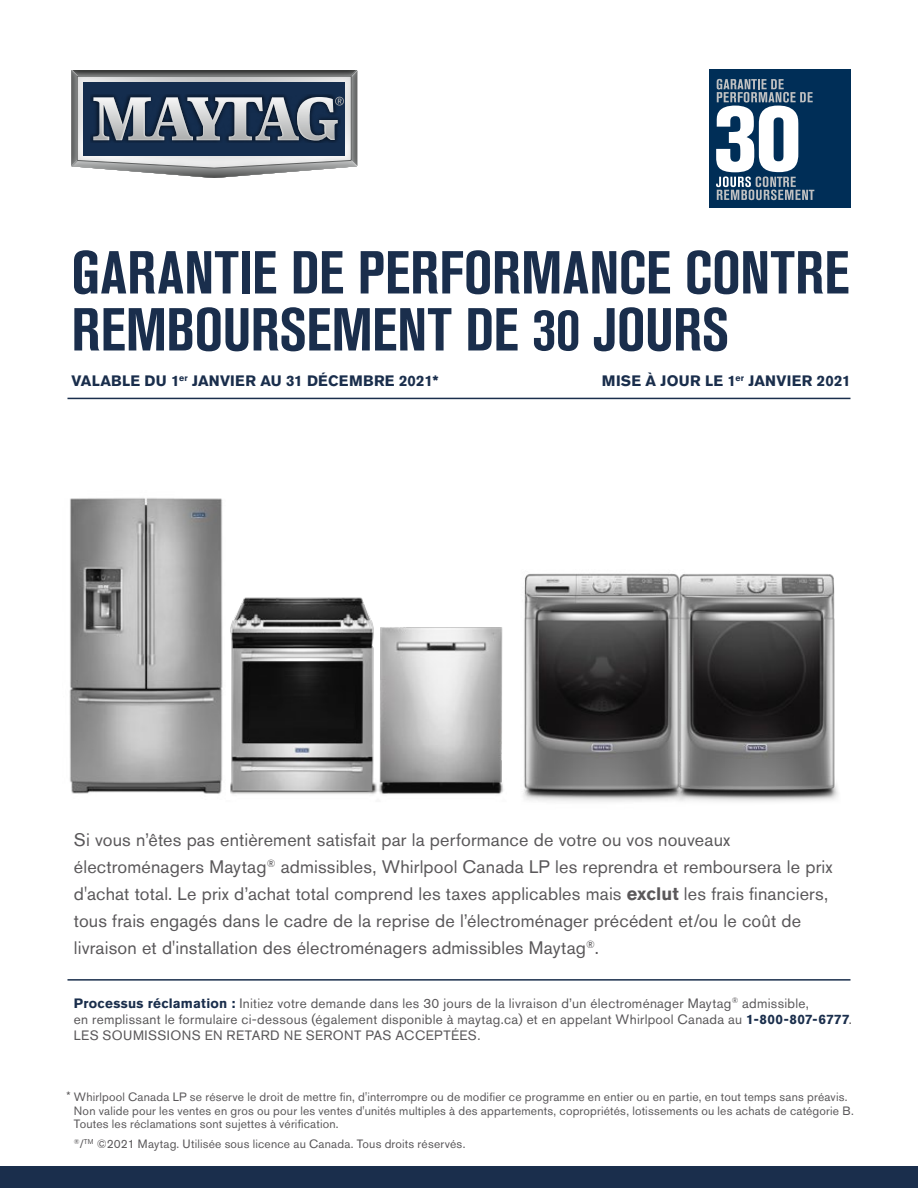
<style>
.page{position:relative;width:918px;height:1188px;background:#fff}
.page>*{position:absolute;margin:0;border:0;box-sizing:border-box;transform-origin:0 0}
.t1{font:700 condensed 60px/57px "Akzidenz Grotesk BE";color:#1a2e4c}
.t2{font:18px/27px "Akzidenz Grotesk BE";letter-spacing:.01em;color:#5a585a}
.t3{font:700 15px "Akzidenz Grotesk BE";letter-spacing:.015em;color:#1a2e4c}
.t4{font:13.5px/16.2px "Akzidenz Grotesk BE";letter-spacing:.02em;color:#5a585a}
.t5{font:12px/13.5px "Akzidenz Grotesk BE";letter-spacing:.015em;color:#5a585a}
.s1{font-weight:700}
.s2{font-weight:700;color:#1a2e4c}
</style>
<div class="page">
<img style="left:69px;top:498px;width:154px;height:296px">
<img style="left:523px;top:573px;width:142px;height:229px">
<hr style="left:67px;top:398px;width:784px;height:1px;background:#1a2e4c">
<img style="left:380px;top:627px;width:123px;height:167px">
<img style="left:665px;top:573px;width:173px;height:229px">
<img style="left:230px;top:597px;width:150px;height:197px">
<div style="left:0;top:1166px;width:918px;height:22px;background:#1a2e4c"></div>
<svg style="left:71px;top:70px;width:286px;height:108px;background:#6e7987"></svg>
<hr style="left:67px;top:979px;width:784px;height:2px;background:#1a2e4c">
<div style="left:709px;top:69px;width:142px;height:139px;background:#002e57"></div>
<svg style="left:716px;top:79px;width:98px;height:121px"></svg>
<h1 class="t1" style="left:71px;top:244px;width:779px">GARANTIE DE PERFORMANCE CONTRE<br>REMBOURSEMENT DE 30 JOURS</h1>
<p class="t3" style="left:71px;top:372px;width:369px">VALABLE DU 1<sup>er</sup> JANVIER AU 31 DÉCEMBRE 2021*</p>
<p class="t3" style="left:602px;top:372px;width:250px">MISE À JOUR LE 1<sup>er</sup> JANVIER 2021</p>
<p class="t2" style="left:74px;top:826px;width:760px">Si vous n’êtes pas entièrement satisfait par la performance de votre ou vos nouveaux électroménagers Maytag<sup>®</sup> admissibles, Whirlpool Canada LP les reprendra et remboursera le prix d'achat total. Le prix d’achat total comprend les taxes applicables mais <span class="s1">exclut</span> les frais financiers, tous frais engagés dans le cadre de la reprise de l’électroménager précédent et/ou le coût de livraison et d'installation des électroménagers admissibles Maytag<sup>®</sup>.</p>
<p class="t4" style="left:74px;top:995px;width:779px"><span class="s2">Processus réclamation :</span> Initiez votre demande dans les 30 jours de la livraison d’un électroménager Maytag<sup>®</sup> admissible,<br>en remplissant le formulaire ci-dessous (également disponible à maytag.ca) et en appelant Whirlpool Canada au <span class="s2">1-800-807-6777</span>.<br>LES SOUMISSIONS EN RETARD NE SERONT PAS ACCEPTÉES.</p>
<p class="t5" style="left:74px;top:1090px;width:781px;text-indent:-7px">* Whirlpool Canada LP se réserve le droit de mettre fin, d'interrompre ou de modifier ce programme en entier ou en partie, en tout temps sans préavis.<br>Non valide pour les ventes en gros ou pour les ventes d'unités multiples à des appartements, copropriétés, lotissements ou les achats de catégorie B.<br>Toutes les réclamations sont sujettes à vérification.</p>
<p class="t5" style="left:74px;top:1137px;width:393px"><sup>®</sup>/<sup>TM</sup> ©2021 Maytag. Utilisée sous licence au Canada. Tous droits réservés.</p>
</div>
